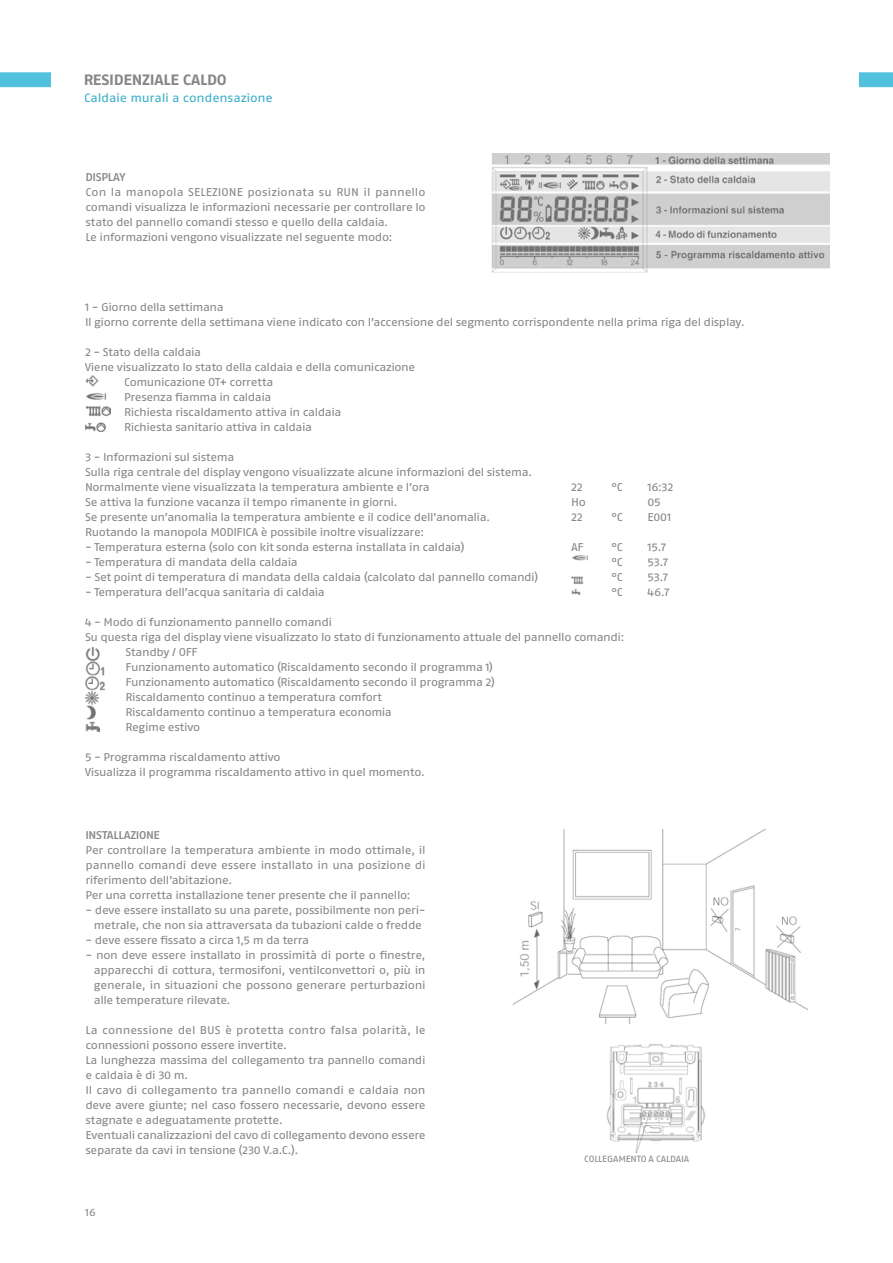
<style>
.page{position:relative;width:893px;height:1263px;background:#fff}
.page>*{position:absolute;margin:0;border:0;box-sizing:border-box;transform-origin:0 0}
.t1{font:15px "Fago Ex Bold Lf";letter-spacing:-.02em;color:#878787}
.t2{font:12px "Fago Ex Regular Lf";letter-spacing:-.015em;color:#38afc9}
.t3{font:11.25px/15px "Fago Ex Regular Lf";letter-spacing:-.035em;color:#878787}
.t4{font:11.25px "Fago Ex Med Lf";letter-spacing:-.035em;color:#878787}
.t5{font:10.5px "Fago Ex Regular Lf";color:#878787}
.t6{font:9px "Fago Ex Regular Lf";letter-spacing:-.015em;color:#878787}
</style>
<div class="page">
<div style="left:859px;top:72px;width:34px;height:15px;background:#52c1dd"></div>
<div style="left:0;top:72px;width:51px;height:15px;background:#52c1dd"></div>
<img style="left:512px;top:830px;width:295px;height:193px">
<img style="left:607px;top:1044px;width:98px;height:109px">
<img style="left:491px;top:153px;width:339px;height:120px">
<img style="left:85px;top:375px;width:26px;height:56px">
<img style="left:571px;top:555px;width:17px;height:40px">
<img style="left:85px;top:647px;width:20px;height:84px">
<h1 class="t1" style="left:84px;top:71px;width:145px">RESIDENZIALE CALDO</h1>
<p class="t2" style="left:84px;top:91px;width:190px">Caldaie murali a condensazione</p>
<p class="t4" style="left:85px;top:170px;width:41px">DISPLAY</p>
<p class="t3" style="left:85px;top:184px;width:342px">Con la manopola SELEZIONE posizionata su RUN il pannello comandi visualizza le informazioni necessarie per controllare lo stato del pannello comandi stesso e quello della caldaia.<br>Le informazioni vengono visualizzate nel seguente modo:</p>
<p class="t3" style="left:85px;top:299px;width:661px">1 - Giorno della settimana<br>Il giorno corrente della settimana viene indicato con l’accensione del segmento corrispondente nella prima riga del display.</p>
<p class="t3" style="left:85px;top:344px;width:118px">2 - Stato della caldaia</p>
<p class="t3" style="left:85px;top:359px;width:332px">Viene visualizzato lo stato della caldaia e della comunicazione</p>
<p class="t3" style="left:124px;top:374px;width:151px">Comunicazione OT+ corretta</p>
<p class="t3" style="left:124px;top:389px;width:149px">Presenza fiamma in caldaia</p>
<p class="t3" style="left:124px;top:404px;width:219px">Richiesta riscaldamento attiva in caldaia</p>
<p class="t3" style="left:124px;top:419px;width:190px">Richiesta sanitario attiva in caldaia</p>
<p class="t3" style="left:85px;top:449px;width:449px">3 - Informazioni sul sistema<br>Sulla riga centrale del display vengono visualizzate alcune informazioni del sistema.<br>Normalmente viene visualizzata la temperatura ambiente e l’ora</p>
<p class="t3" style="left:571px;top:479px;width:13px">22</p>
<p class="t3" style="left:612px;top:479px;width:13px">°C</p>
<p class="t3" style="left:648px;top:479px;width:27px">16:32</p>
<p class="t3" style="left:85px;top:494px;width:314px">Se attiva la funzione vacanza il tempo rimanente in giorni.</p>
<p class="t3" style="left:571px;top:494px;width:16px">Ho</p>
<p class="t3" style="left:648px;top:494px;width:15px">05</p>
<p class="t3" style="left:85px;top:509px;width:407px">Se presente un’anomalia la temperatura ambiente e il codice dell’anomalia.</p>
<p class="t3" style="left:571px;top:509px;width:13px">22</p>
<p class="t3" style="left:612px;top:509px;width:13px">°C</p>
<p class="t3" style="left:648px;top:509px;width:25px">E001</p>
<p class="t3" style="left:85px;top:524px;width:341px">Ruotando la manopola MODIFICA è possibile inoltre visualizzare:</p>
<p class="t3" style="left:85px;top:539px;width:381px">- Temperatura esterna (solo con kit sonda esterna installata in caldaia)</p>
<p class="t3" style="left:571px;top:539px;width:14px">AF</p>
<p class="t3" style="left:612px;top:539px;width:13px">°C</p>
<p class="t3" style="left:648px;top:539px;width:20px">15.7</p>
<p class="t3" style="left:85px;top:554px;width:214px">- Temperatura di mandata della caldaia</p>
<p class="t3" style="left:612px;top:554px;width:13px">°C</p>
<p class="t3" style="left:648px;top:554px;width:22px">53.7</p>
<p class="t3" style="left:85px;top:569px;width:455px">- Set point di temperatura di mandata della caldaia (calcolato dal pannello comandi)</p>
<p class="t3" style="left:612px;top:569px;width:13px">°C</p>
<p class="t3" style="left:648px;top:569px;width:22px">53.7</p>
<p class="t3" style="left:85px;top:584px;width:241px">- Temperatura dell’acqua sanitaria di caldaia</p>
<p class="t3" style="left:612px;top:584px;width:13px">°C</p>
<p class="t3" style="left:648px;top:584px;width:24px">46.7</p>
<p class="t3" style="left:85px;top:614px;width:249px">4 - Modo di funzionamento pannello comandi</p>
<p class="t3" style="left:85px;top:629px;width:541px">Su questa riga del display viene visualizzato lo stato di funzionamento attuale del pannello comandi:</p>
<p class="t3" style="left:126px;top:644px;width:73px">Standby / OFF</p>
<p class="t3" style="left:126px;top:659px;width:369px">Funzionamento automatico (Riscaldamento secondo il programma 1)</p>
<p class="t3" style="left:126px;top:674px;width:371px">Funzionamento automatico (Riscaldamento secondo il programma 2)</p>
<p class="t3" style="left:126px;top:689px;width:258px">Riscaldamento continuo a temperatura comfort</p>
<p class="t3" style="left:126px;top:704px;width:268px">Riscaldamento continuo a temperatura economia</p>
<p class="t3" style="left:126px;top:719px;width:76px">Regime estivo</p>
<p class="t3" style="left:85px;top:749px;width:341px">5 - Programma riscaldamento attivo<br>Visualizza il programma riscaldamento attivo in quel momento.</p>
<p class="t4" style="left:85px;top:828px;width:76px">INSTALLAZIONE</p>
<p class="t3" style="left:85px;top:842px;width:342px">Per controllare la temperatura ambiente in modo ottimale, il pannello comandi deve essere installato in una posizione di riferimento dell’abitazione.<br>Per una corretta installazione tener presente che il pannello:</p>
<p class="t3" style="left:85px;top:902px;width:342px;text-align:center">- deve essere installato su una parete, possibilmente non peri&shy;metrale, che non sia attraversata da tubazioni calde o fredde</p>
<p class="t3" style="left:85px;top:932px;width:225px">- deve essere fissato a circa 1,5 m da terra</p>
<p class="t3" style="left:94px;top:947px;width:333px;text-align:justify;text-indent:-9px">- non deve essere installato in prossimità di porte o finestre, apparecchi di cottura, termosifoni, ventilconvettori o, più in generale, in situazioni che possono generare perturbazioni alle temperature rilevate.</p>
<p class="t3" style="left:85px;top:1022px;width:342px">La connessione del BUS è protetta contro falsa polarità, le connessioni possono essere invertite.<br>La lunghezza massima del collegamento tra pannello comandi e caldaia è di 30 m.<br>Il cavo di collegamento tra pannello comandi e caldaia non deve avere giunte; nel caso fossero necessarie, devono essere stagnate e adeguatamente protette.<br>Eventuali canalizzazioni del cavo di collegamento devono essere separate da cavi in tensione (230 V.a.C.).</p>
<p class="t5" style="left:85px;top:1206px;width:12px">16</p>
<p class="t6" style="left:584px;top:1154px;width:107px">COLLEGAMENTO A CALDAIA</p>
</div>
